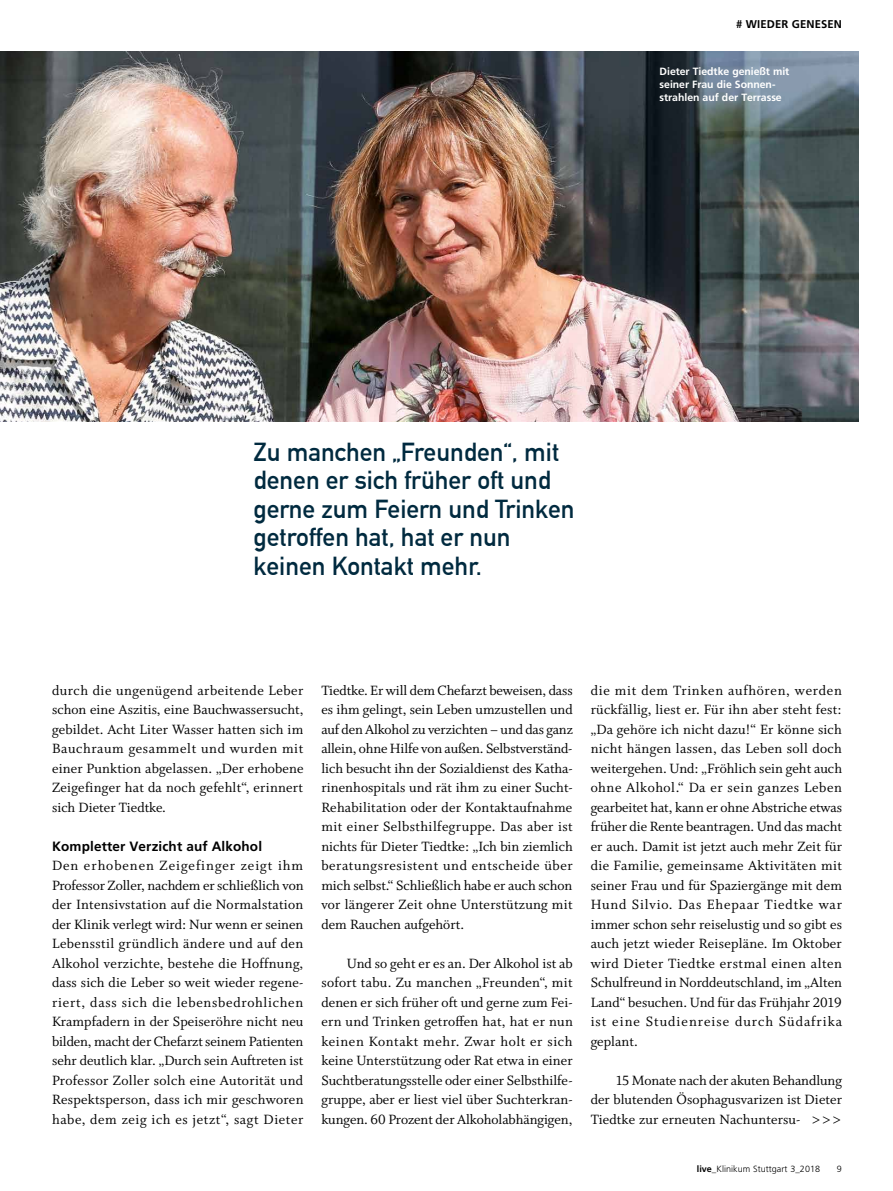
<style>
.page{position:relative;width:893px;height:1191px;background:#fff}
.page>*{position:absolute;margin:0;border:0;box-sizing:border-box;transform-origin:0 0}
.t1{font:700 25.5px/28.5px "DIN Alternate";color:#002a3f}
.t2{font:15px/19.5px "Whitman Roman LF";letter-spacing:.01em;color:#000;text-align:justify}
.t3{font:700 13.5px "Frutiger LT";letter-spacing:.01em;color:#000}
.t4{font:700 11.25px "Frutiger LT";letter-spacing:.01em;color:#000}
.t5{font:700 10.5px/12.8px "Frutiger LT";letter-spacing:-.005em;color:#fff}
.t6{font:300 9px "Frutiger LT";letter-spacing:.005em;color:#000}
.s1{font-weight:700}
</style>
<div class="page">
<img style="left:0;top:51px;width:859px;height:370px">
<p class="t4" style="left:736px;top:17px;width:107px"># WIEDER GENESEN</p>
<p class="t5" style="left:660px;top:65px;width:131px">Dieter Tiedtke genießt mit seiner Frau die Sonnen&shy;strahlen auf der Terrasse</p>
<h1 class="t1" style="left:254px;top:435px;width:322px">Zu manchen „Freunden“, mit denen er sich früher oft und gerne zum Feiern und Trinken getroffen hat, hat er nun keinen Kontakt mehr.</h1>
<p class="t2" style="left:52px;top:680px;width:253px">durch die ungenügend arbeitende Leber schon eine Aszitis, eine Bauchwassersucht, gebildet. Acht Liter Wasser hatten sich im Bauchraum gesammelt und wurden mit einer Punktion abgelassen. „Der erhobene Zeigefinger hat da noch gefehlt“, erinnert sich Dieter Tiedtke.</p>
<p class="t3" style="left:52px;top:838px;width:212px">Kompletter Verzicht auf Alkohol</p>
<p class="t2" style="left:52px;top:856px;width:253px">Den erhobenen Zeigefinger zeigt ihm Professor Zoller, nachdem er schließlich von der Intensivstation auf die Normalstation der Klinik verlegt wird: Nur wenn er seinen Lebensstil gründlich ändere und auf den Alkohol verzichte, bestehe die Hoffnung, dass sich die Leber so weit wieder regene&shy;riert, dass sich die lebensbedrohlichen Krampfadern in der Speiseröhre nicht neu bilden, macht der Chefarzt seinem Patienten sehr deutlich klar. „Durch sein Auftreten ist Professor Zoller solch eine Autorität und Respektsperson, dass ich mir geschworen habe, dem zeig ich es jetzt“, sagt Dieter</p>
<p class="t2" style="left:321px;top:680px;width:253px">Tiedtke. Er will dem Chefarzt beweisen, dass es ihm gelingt, sein Leben umzustellen und auf den Alkohol zu verzichten – und das ganz allein, ohne Hilfe von außen. Selbstverständ&shy;lich besucht ihn der Sozialdienst des Katha&shy;rinenhospitals und rät ihm zu einer Sucht-Rehabilitation oder der Kontaktaufnahme mit einer Selbsthilfegruppe. Das aber ist nichts für Dieter Tiedtke: „Ich bin ziemlich beratungsresistent und entscheide über mich selbst.“ Schließlich habe er auch schon vor längerer Zeit ohne Unterstützung mit dem Rauchen aufgehört.</p>
<p class="t2" style="left:321px;top:953px;width:253px;text-indent:26px">Und so geht er es an. Der Alkohol ist ab sofort tabu. Zu manchen „Freunden“, mit denen er sich früher oft und gerne zum Fei&shy;ern und Trinken getroffen hat, hat er nun keinen Kontakt mehr. Zwar holt er sich keine Unterstützung oder Rat etwa in einer Suchtberatungsstelle oder einer Selbsthilfe&shy;gruppe, aber er liest viel über Suchterkran&shy;kungen. 60 Prozent der Alkoholabhängigen,</p>
<p class="t2" style="left:591px;top:680px;width:253px">die mit dem Trinken aufhören, werden rückfällig, liest er. Für ihn aber steht fest: „Da gehöre ich nicht dazu!“ Er könne sich nicht hängen lassen, das Leben soll doch weitergehen. Und: „Fröhlich sein geht auch ohne Alkohol.“ Da er sein ganzes Leben gearbeitet hat, kann er ohne Abstriche etwas früher die Rente beantragen. Und das macht er auch. Damit ist jetzt auch mehr Zeit für die Familie, gemeinsame Aktivitäten mit seiner Frau und für Spaziergänge mit dem Hund Silvio. Das Ehepaar Tiedtke war immer schon sehr reiselustig und so gibt es auch jetzt wieder Reisepläne. Im Oktober wird Dieter Tiedtke erstmal einen alten Schulfreund in Norddeutschland, im „Alten Land“ besuchen. Und für das Frühjahr 2019 ist eine Studienreise durch Südafrika geplant.</p>
<p class="t2" style="left:591px;top:1070px;width:253px;text-indent:26px">15 Monate nach der akuten Behandlung der blutenden Ösophagusvarizen ist Dieter Tiedtke zur erneuten Nachuntersu- &gt;&gt;&gt;</p>
<p class="t6" style="left:697px;top:1164px;width:125px"><span class="s1">live_</span>Klinikum Stuttgart 3_2018</p>
<p class="t6" style="left:837px;top:1164px;width:7px">9</p>
</div>
